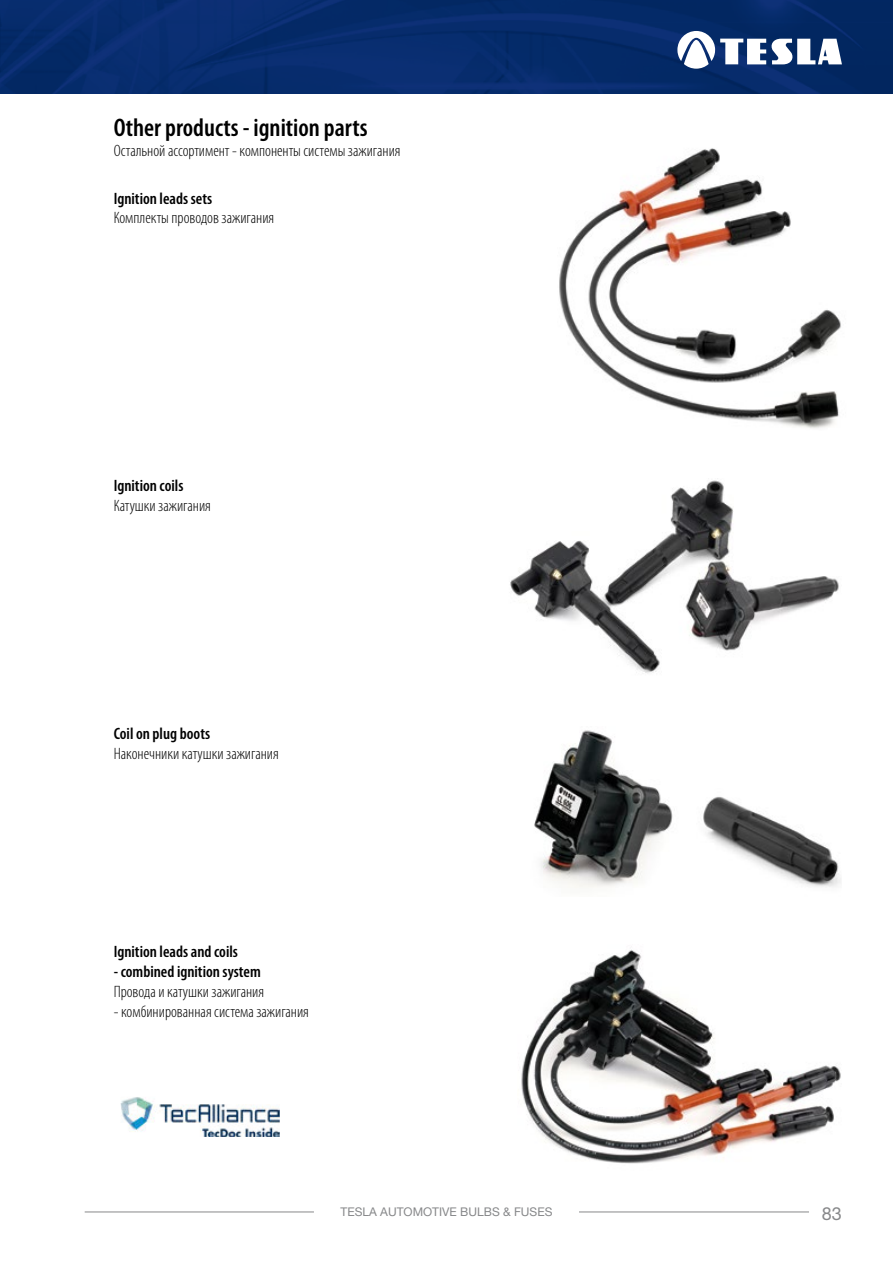
<style>
.page{position:relative;width:893px;height:1263px;background:#fff}
.page>*{position:absolute;margin:0;border:0;box-sizing:border-box;transform-origin:0 0}
.t1{font:600 condensed 25.5px "Myriad Pro";color:#000}
.t2{font:18px "Helvetica Neue LT Pro";color:#87888a}
.t3{font:300 condensed 16.5px "Myriad Pro";color:#000}
.t4{font:600 condensed 16.5px "Myriad Pro";color:#000}
.t5{font:12px "Helvetica Neue LT Pro";color:#87888a}
</style>
<div class="page">
<img style="left:0;top:0;width:893px;height:94px">
<svg style="left:677px;top:31px;width:165px;height:38px"></svg>
<hr style="left:579px;top:1212px;width:230px;height:1px;background:#87888a">
<hr style="left:85px;top:1212px;width:229px;height:1px;background:#87888a">
<img style="left:559px;top:148px;width:282px;height:281px">
<img style="left:510px;top:480px;width:329px;height:194px">
<img style="left:534px;top:730px;width:307px;height:158px">
<img style="left:521px;top:950px;width:320px;height:214px">
<img style="left:120px;top:1097px;width:160px;height:40px">
<h1 class="t1" style="left:114px;top:112px;width:255px">Other products - ignition parts</h1>
<p class="t3" style="left:114px;top:141px;width:288px">Остальной ассортимент - компоненты системы зажигания</p>
<p class="t4" style="left:114px;top:188px;width:100px">Ignition leads sets</p>
<p class="t3" style="left:114px;top:208px;width:162px">Комплекты проводов зажигания</p>
<p class="t4" style="left:114px;top:475px;width:71px">Ignition coils</p>
<p class="t3" style="left:114px;top:496px;width:99px">Катушки зажигания</p>
<p class="t4" style="left:114px;top:723px;width:98px">Coil on plug boots</p>
<p class="t3" style="left:114px;top:744px;width:167px">Наконечники катушки зажигания</p>
<p class="t4" style="left:114px;top:942px;width:126px">Ignition leads and coils</p>
<p class="t4" style="left:114px;top:961px;width:149px">- combined ignition system</p>
<p class="t3" style="left:114px;top:982px;width:152px">Провода и катушки зажигания</p>
<p class="t3" style="left:114px;top:1001px;width:197px">- комбинированная система зажигания</p>
<p class="t5" style="left:340px;top:1205px;width:214px">TESLA AUTOMOTIVE BULBS &amp; FUSES</p>
<p class="t2" style="left:822px;top:1203px;width:22px">83</p>
</div>
